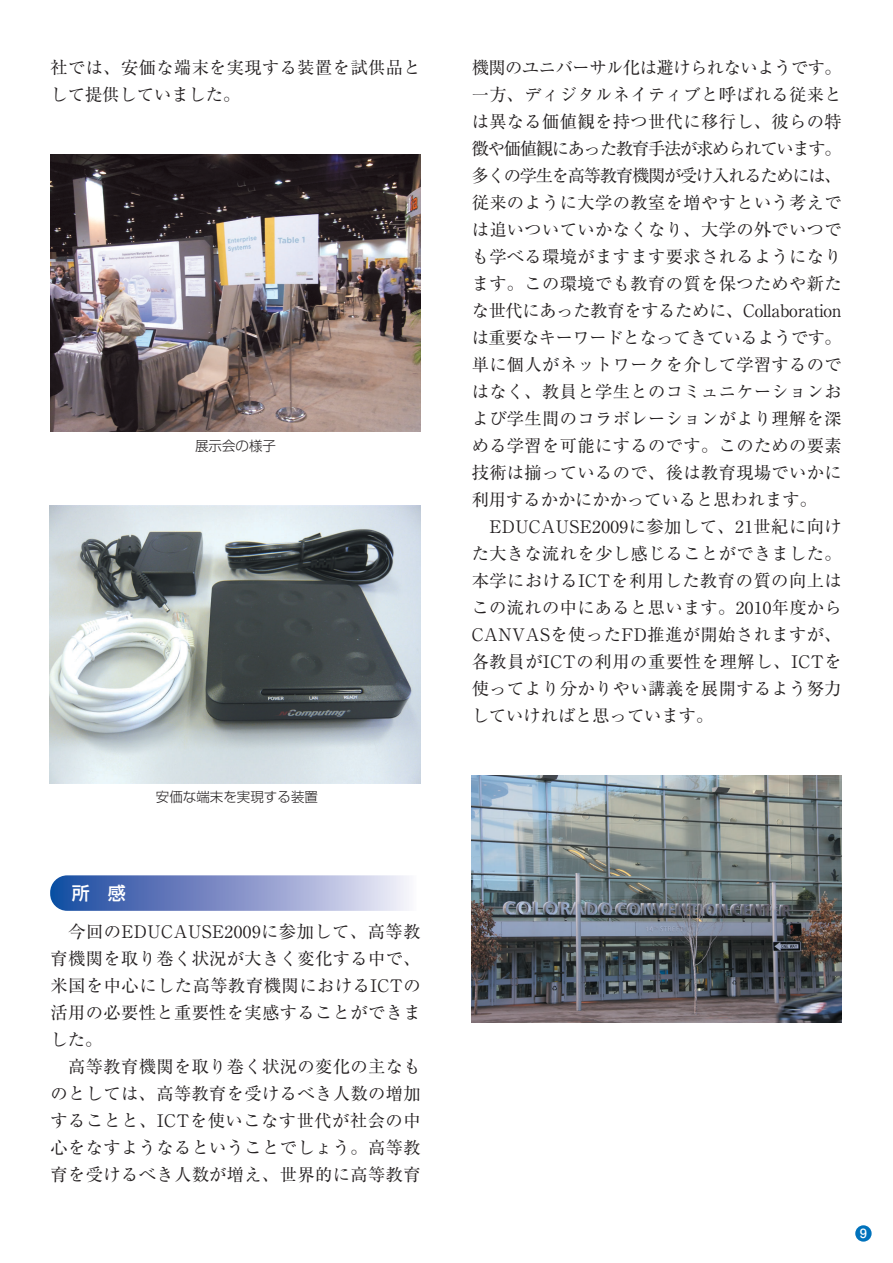
<style>
.page{position:relative;width:893px;height:1263px;background:#fff}
.page>*{position:absolute;margin:0;border:0;box-sizing:border-box;transform-origin:0 0}
.t1{font:500 18px "Shin Go";color:#fff}
.t2{font:17.25px/27px "Ryumin";letter-spacing:.02em;color:#231f20}
.t3{font:300 13.5px "Shin Go";color:#231f20}
.t4{font:500 11.55px "Shin M Go";color:#fff}
</style>
<div class="page">
<div style="left:855px;top:1225px;width:16px;height:17px;background:#0072bc;border-radius:50%"></div>
<img style="left:51px;top:155px;width:370px;height:277px">
<svg style="left:50px;top:875px;width:359px;height:36px;background:#8798cb"></svg>
<img style="left:50px;top:506px;width:370px;height:277px">
<img style="left:471px;top:775px;width:370px;height:247px">
<p class="t2" style="left:50px;top:56px;width:371px">社では、安価な端末を実現する装置を試供品として提供していました。</p>
<p class="t3" style="left:195px;top:440px;width:82px">展示会の様子</p>
<p class="t3" style="left:156px;top:792px;width:163px">安価な端末を実現する装置</p>
<p class="t1" style="left:72px;top:887px;width:56px">所　感</p>
<p class="t2" style="left:50px;top:920px;width:371px">　今回のEDUCAUSE2009に参加して、高等教育機関を取り巻く状況が大きく変化する中で、米国を中心にした高等教育機関におけるICTの活用の必要性と重要性を実感することができました。<br>　高等教育機関を取り巻く状況の変化の主なものとしては、高等教育を受けるべき人数の増加することと、ICTを使いこなす世代が社会の中心をなすようなるということでしょう。高等教育を受けるべき人数が増え、世界的に高等教育</p>
<p class="t2" style="left:471px;top:56px;width:371px">機関のユニバーサル化は避けられないようです。一方、ディジタルネイティブと呼ばれる従来とは異なる価値観を持つ世代に移行し、彼らの特徴や価値観にあった教育手法が求められています。多くの学生を高等教育機関が受け入れるためには、従来のように大学の教室を増やすという考えでは追いついていかなくなり、大学の外でいつでも学べる環境がますます要求されるようになります。この環境でも教育の質を保つためや新たな世代にあった教育をするために、Collaborationは重要なキーワードとなってきているようです。単に個人がネットワークを介して学習するのではなく、教員と学生とのコミュニケーションおよび学生間のコラボレーションがより理解を深める学習を可能にするのです。このための要素技術は揃っているので、後は教育現場でいかに利用するかかにかかっていると思われます。　EDUCAUSE2009に参加して、21世紀に向けた大きな流れを少し感じることができました。本学におけるICTを利用した教育の質の向上はこの流れの中にあると思います。2010年度から<br>CANVASを使ったFD推進が開始されますが、各教員がICTの利用の重要性を理解し、ICTを使ってより分かりやい講義を展開するよう努力していければと思っています。</p>
<p class="t4" style="left:859px;top:1230px;width:9px">9</p>
</div>
